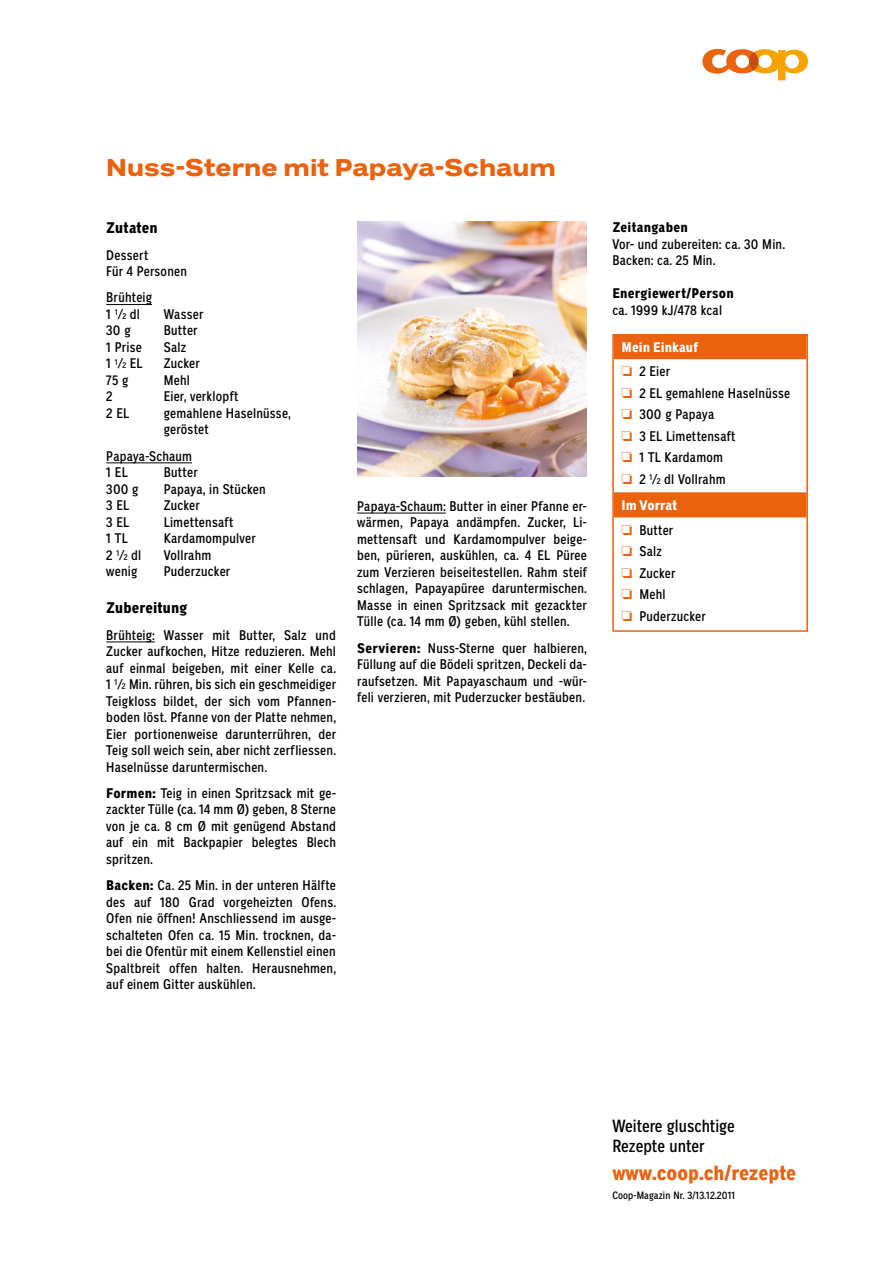
<style>
.page{position:relative;width:893px;height:1263px;background:#fff}
.page>*{position:absolute;margin:0;border:0;box-sizing:border-box;transform-origin:0 0}
.t1{font:700 24.75px "Coop Expanded";color:#ea620e}
.t2{font:700 21px "Coop Condensed";color:#ea620e}
.t3{font:18px/19.5px "Coop Condensed";color:#000}
.t4{font:700 15.75px "Coop Condensed";letter-spacing:.01em;color:#000}
.t5{font:14.25px/16.5px "Coop Condensed";letter-spacing:.02em;color:#000}
.t6{font:700 14.25px/24.3px "Coop Condensed";letter-spacing:.01em;color:#fff}
.t7{font:700 14.25px "Coop Condensed";letter-spacing:.02em;color:#000}
.t8{font:10.8px "Coop Condensed";letter-spacing:.01em;color:#000}
.s1{font-size:8.55px}
.s2{font-weight:700}
.s3{color:#ea620e}
.s4{font-weight:400;color:#000}
</style>
<div class="page">
<img style="left:357px;top:221px;width:230px;height:255px">
<hr style="left:106px;top:304px;width:46px;height:1px;background:#000">
<hr style="left:106px;top:462px;width:86px;height:1px;background:#000">
<hr style="left:106px;top:641px;width:49px;height:1px;background:#000">
<hr style="left:357px;top:513px;width:89px;height:1px;background:#000">
<div style="left:614px;top:334px;width:192px;height:25px;background:#ea620e"></div>
<div style="left:614px;top:492px;width:192px;height:25px;background:#ea620e"></div>
<div style="left:612px;top:334px;width:196px;height:298px;border:2px solid #ea620e"></div>
<svg style="left:702px;top:49px;width:106px;height:31px"></svg>
<div style="left:749px;top:52px;width:9px;height:18px;background:#c94d12;border-radius:50%"></div>
<h1 class="t1" style="left:106px;top:154px;width:451px">Nuss-Sterne mit Papaya-Schaum</h1>
<p class="t4" style="left:106px;top:219px;width:53px">Zutaten</p>
<p class="t5" style="left:106px;top:247px;width:82px">Dessert<br>Für 4 Personen</p>
<p class="t5" style="left:106px;top:289px;width:47px">Brühteig<br>1 <sup>1</sup>⁄<span class="s1">2</span> dl</p>
<p class="t5" style="left:164px;top:306px;width:41px">Wasser</p>
<p class="t5" style="left:106px;top:322px;width:26px">30 g</p>
<p class="t5" style="left:164px;top:322px;width:35px">Butter</p>
<p class="t5" style="left:106px;top:339px;width:37px">1 Prise</p>
<p class="t5" style="left:164px;top:339px;width:24px">Salz</p>
<p class="t5" style="left:106px;top:355px;width:38px">1 <sup>1</sup>⁄<span class="s1">2</span> EL</p>
<p class="t5" style="left:164px;top:355px;width:38px">Zucker</p>
<p class="t5" style="left:106px;top:372px;width:24px">75 g</p>
<p class="t5" style="left:164px;top:372px;width:28px">Mehl</p>
<p class="t5" style="left:106px;top:388px;width:8px">2</p>
<p class="t5" style="left:164px;top:388px;width:76px">Eier, verklopft</p>
<p class="t5" style="left:106px;top:405px;width:24px">2 EL</p>
<p class="t5" style="left:164px;top:405px;width:128px">gemahlene Haselnüsse, geröstet</p>
<p class="t5" style="left:106px;top:448px;width:87px">Papaya-Schaum<br>1 EL</p>
<p class="t5" style="left:164px;top:464px;width:35px">Butter</p>
<p class="t5" style="left:106px;top:481px;width:34px">300 g</p>
<p class="t5" style="left:164px;top:481px;width:103px">Papaya, in Stücken</p>
<p class="t5" style="left:106px;top:497px;width:24px">3 EL</p>
<p class="t5" style="left:164px;top:497px;width:38px">Zucker</p>
<p class="t5" style="left:106px;top:514px;width:24px">3 EL</p>
<p class="t5" style="left:164px;top:514px;width:71px">Limettensaft</p>
<p class="t5" style="left:106px;top:530px;width:23px">1 TL</p>
<p class="t5" style="left:164px;top:530px;width:93px">Kardamompulver</p>
<p class="t5" style="left:106px;top:547px;width:36px">2 <sup>1</sup>⁄<span class="s1">2</span> dl</p>
<p class="t5" style="left:164px;top:547px;width:49px">Vollrahm</p>
<p class="t5" style="left:106px;top:563px;width:33px">wenig</p>
<p class="t5" style="left:164px;top:563px;width:68px">Puderzucker</p>
<p class="t4" style="left:106px;top:600px;width:82px">Zubereitung</p>
<p class="t5" style="left:106px;top:627px;width:231px;text-align:justify">Brühteig: Wasser mit Butter, Salz und Zucker aufkochen, Hitze reduzieren. Mehl auf einmal beigeben, mit einer Kelle ca.<br>1 <sup>1</sup>⁄<span class="s1">2</span> Min. rühren, bis sich ein geschmeidiger Teigkloss bildet, der sich vom Pfannen&shy;boden löst. Pfanne von der Platte nehmen, Eier portionenweise darunterrühren, der Teig soll weich sein, aber nicht zerfliessen.<br>Haselnüsse daruntermischen.</p>
<p class="t5" style="left:106px;top:785px;width:231px;text-align:justify"><span class="s2">Formen:</span> Teig in einen Spritzsack mit ge&shy;zackter Tülle (ca. 14 mm Ø) geben, 8 Sterne von je ca. 8 cm Ø mit genügend Abstand auf ein mit Backpapier belegtes Blech spritzen.</p>
<p class="t5" style="left:106px;top:877px;width:231px;text-align:justify"><span class="s2">Backen:</span> Ca. 25 Min. in der unteren Hälfte des auf 180 Grad vorgeheizten Ofens.<br>Ofen nie öffnen! Anschliessend im ausge&shy;schalteten Ofen ca. 15 Min. trocknen, da&shy;bei die Ofentür mit einem Kellenstiel einen Spaltbreit offen halten. Herausnehmen, auf einem Gitter auskühlen.</p>
<p class="t5" style="left:357px;top:498px;width:231px;text-align:justify">Papaya-Schaum: Butter in einer Pfanne er&shy;wärmen, Papaya andämpfen. Zucker, Li&shy;mettensaft und Kardamompulver beige&shy;ben, pürieren, auskühlen, ca. 4 EL Püree zum Verzieren beiseitestellen. Rahm steif schlagen, Papayapüree daruntermischen.<br>Masse in einen Spritzsack mit gezackter Tülle (ca. 14 mm Ø) geben, kühl stellen.</p>
<p class="t5" style="left:357px;top:640px;width:231px;text-align:justify"><span class="s2">Servieren:</span> Nuss-Sterne quer halbieren, Füllung auf die Bödeli spritzen, Deckeli da&shy;raufsetzen. Mit Papayaschaum und -wür&shy;feli verzieren, mit Puderzucker bestäuben.</p>
<p class="t7" style="left:612px;top:220px;width:77px">Zeitangaben</p>
<p class="t5" style="left:612px;top:236px;width:174px">Vor- und zubereiten: ca. 30 Min.<br>Backen: ca. 25 Min.</p>
<p class="t7" style="left:612px;top:286px;width:123px">Energiewert/Person</p>
<p class="t5" style="left:612px;top:302px;width:111px">ca. 1999 kJ/478 kcal</p>
<p class="t6" style="left:621px;top:335px;width:78px">Mein Einkauf <span class="s3">❏</span> <span class="s4">2 Eier</span></p>
<p class="t5" style="left:621px;top:383px;width:170px;line-height:21.5px"><span class="s3">❏</span> 2 EL gemahlene Haselnüsse <span class="s3">❏</span> 300 g Papaya<br><span class="s3">❏</span> 3 EL Limettensaft<br><span class="s3">❏</span> 1 TL Kardamom<br><span class="s3">❏</span> 2 <sup>1</sup>⁄<span class="s1">2</span> dl Vollrahm</p>
<p class="t6" style="left:621px;top:494px;width:57px">Im Vorrat <span class="s3">❏</span> <span class="s4">Butter</span></p>
<p class="t5" style="left:621px;top:541px;width:86px;line-height:21.5px"><span class="s3">❏</span> Salz<br><span class="s3">❏</span> Zucker<br><span class="s3">❏</span> Mehl<br><span class="s3">❏</span> Puderzucker</p>
<p class="t3" style="left:612px;top:1117px;width:124px">Weitere gluschtige<br>Rezepte unter</p>
<h2 class="t2" style="left:612px;top:1162px;width:185px">www.coop.ch/rezepte</h2>
<p class="t8" style="left:612px;top:1190px;width:124px">Coop-Magazin Nr. 3/13.12.2011</p>
</div>
